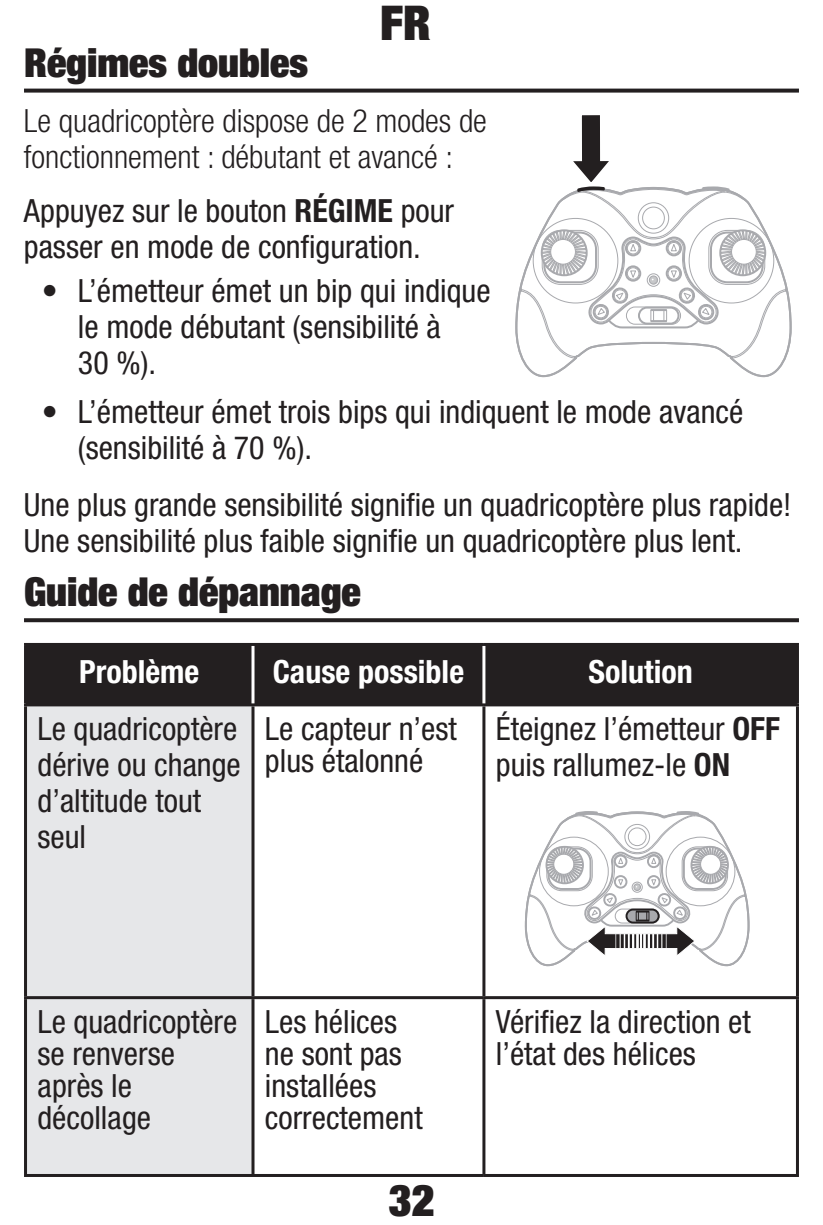
<style>
.page{position:relative;width:823px;height:1225px;background:#fff}
.page>*{position:absolute;margin:0;border:0;box-sizing:border-box;transform-origin:0 0}
.t1{font:900 condensed 48px "Helvetica Neue LT Std";color:#231f20}
.t2{font:900 condensed 44px "Helvetica Neue LT Std";color:#231f20}
.t3{font:900 condensed 40px "Helvetica Neue LT Std";color:#231f20}
.t4{font:condensed 32px/36px "Helvetica Neue LT Std";color:#231f20}
.t5{font:300 condensed 32px/36px "Helvetica Neue LT Std";color:#231f20}
.t6{font:700 condensed 32px "Helvetica Neue LT Std";color:#fff}
.s1{font-weight:700}
</style>
<div class="page">
<svg style="left:24px;top:89px;width:774px;height:4px;background:#393536"></svg>
<div style="left:27px;top:646px;width:768px;height:57px;background:#231f20"></div>
<div style="left:27px;top:706px;width:224px;height:468px;background:#e6e7e9"></div>
<hr style="left:24px;top:643px;width:229px;height:3px;background:#231f20">
<hr style="left:24px;top:646px;width:3px;height:57px;background:#231f20">
<hr style="left:253px;top:643px;width:230px;height:3px;background:#231f20">
<hr style="left:483px;top:643px;width:315px;height:3px;background:#231f20">
<hr style="left:795px;top:646px;width:3px;height:57px;background:#231f20">
<hr style="left:24px;top:703px;width:229px;height:3px;background:#231f20">
<hr style="left:24px;top:706px;width:3px;height:290px;background:#231f20">
<hr style="left:253px;top:703px;width:230px;height:3px;background:#231f20">
<hr style="left:251px;top:706px;width:3px;height:290px;background:#231f20">
<hr style="left:483px;top:703px;width:315px;height:3px;background:#231f20">
<hr style="left:482px;top:706px;width:3px;height:290px;background:#231f20">
<hr style="left:795px;top:706px;width:3px;height:290px;background:#231f20">
<hr style="left:24px;top:996px;width:229px;height:3px;background:#231f20">
<hr style="left:24px;top:999px;width:3px;height:175px;background:#231f20">
<hr style="left:253px;top:996px;width:230px;height:3px;background:#231f20">
<hr style="left:251px;top:999px;width:3px;height:175px;background:#231f20">
<hr style="left:483px;top:996px;width:315px;height:3px;background:#231f20">
<hr style="left:482px;top:999px;width:3px;height:175px;background:#231f20">
<hr style="left:795px;top:999px;width:3px;height:175px;background:#231f20">
<hr style="left:24px;top:1174px;width:229px;height:3px;background:#231f20">
<hr style="left:253px;top:1174px;width:230px;height:3px;background:#231f20">
<hr style="left:483px;top:1174px;width:315px;height:3px;background:#231f20">
<hr style="left:251px;top:646px;width:3px;height:57px;background:#fff">
<hr style="left:482px;top:646px;width:3px;height:57px;background:#fff">
<svg style="left:524px;top:811px;width:226px;height:156px"></svg>
<svg style="left:515px;top:282px;width:277px;height:96px"></svg>
<svg style="left:519px;top:115px;width:267px;height:245px"></svg>
<svg style="left:24px;top:618px;width:774px;height:4px;background:#2f2b2c"></svg>
<p class="t3" style="left:24px;top:37px;width:285px">Régimes doubles</p>
<h1 class="t1" style="left:380px;top:-8px;width:52px">FR</h1>
<p class="t5" style="left:24px;top:103px;width:464px">Le quadricoptère dispose de 2 modes de fonctionnement : débutant et avancé :</p>
<p class="t4" style="left:24px;top:193px;width:431px">Appuyez sur le bouton <span class="s1">RÉGIME</span> pour passer en mode de configuration.</p>
<p class="t4" style="left:78px;top:272px;width:414px;text-indent:-36px">• L’émetteur émet un bip qui indique le mode débutant (sensibilité à<br>30 %).</p>
<p class="t4" style="left:78px;top:393px;width:666px;text-indent:-36px">• L’émetteur émet trois bips qui indiquent le mode avancé (sensibilité à 70 %).</p>
<p class="t4" style="left:24px;top:486px;width:768px">Une plus grande sensibilité signifie un quadricoptère plus rapide!<br>Une sensibilité plus faible signifie un quadricoptère plus lent.</p>
<p class="t3" style="left:24px;top:566px;width:338px">Guide de dépannage</p>
<p class="t6" style="left:79px;top:652px;width:122px">Problème</p>
<p class="t6" style="left:272px;top:652px;width:193px">Cause possible</p>
<p class="t6" style="left:588px;top:652px;width:106px">Solution</p>
<p class="t4" style="left:37px;top:710px;width:205px">Le quadricoptère dérive ou change d’altitude tout seul</p>
<p class="t4" style="left:265px;top:712px;width:193px;line-height:32px">Le capteur n’est plus étalonné</p>
<p class="t4" style="left:495px;top:710px;width:285px">Éteignez l’émetteur <span class="s1">OFF </span>puis rallumez-le <span class="s1">ON</span></p>
<p class="t4" style="left:37px;top:1005px;width:201px;line-height:32px">Le quadricoptère se renverse après le décollage</p>
<p class="t4" style="left:265px;top:1005px;width:159px;line-height:32px">Les hélices ne sont pas installées correctement</p>
<p class="t4" style="left:495px;top:1005px;width:256px;line-height:32px">Vérifiez la direction et l’état des hélices</p>
<h2 class="t2" style="left:388px;top:1172px;width:47px">32</h2>
</div>
